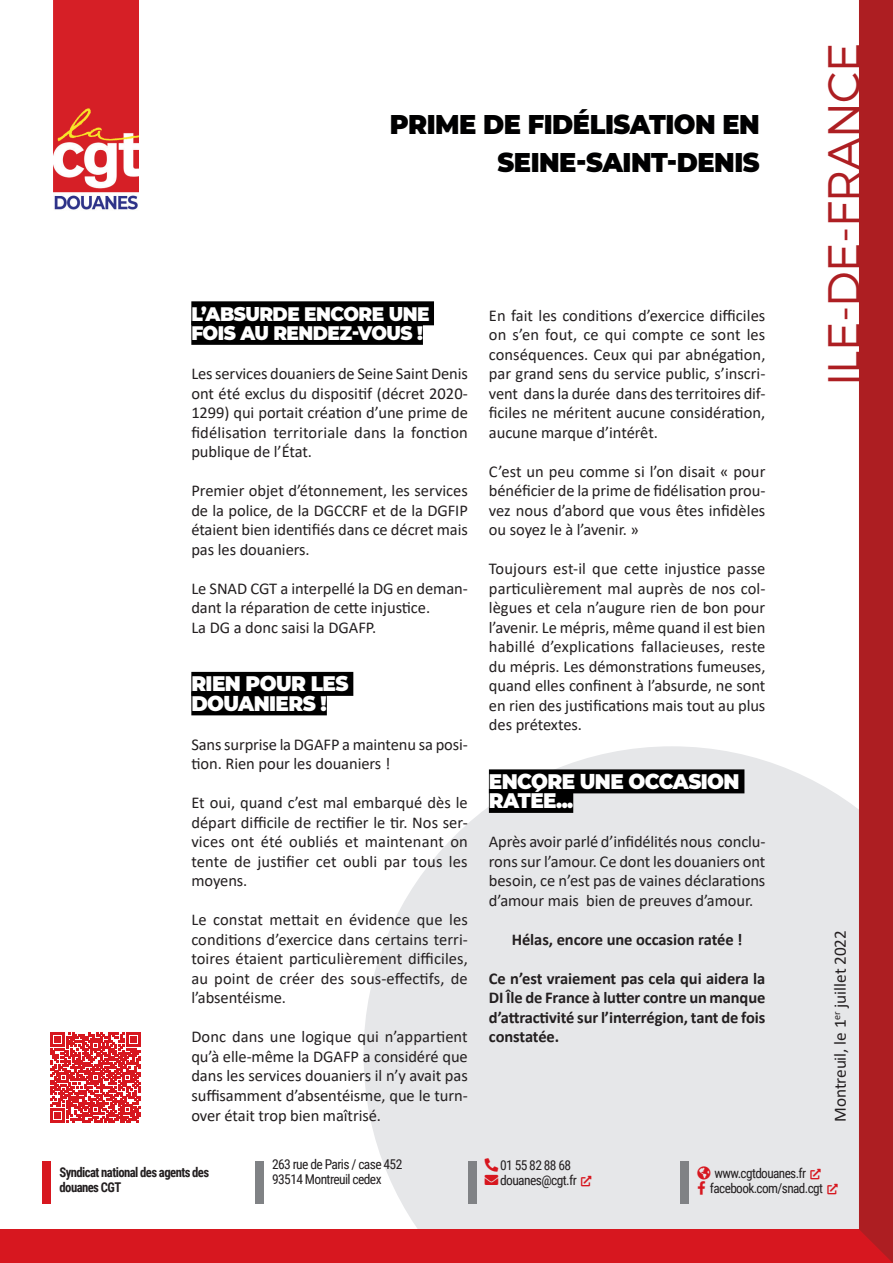
<style>
.page{position:relative;width:893px;height:1263px;background:#fff}
.page>*{position:absolute;margin:0;border:0;box-sizing:border-box;transform-origin:0 0}
.t1{font:300 45px "Montserrat";letter-spacing:-.01em;color:#ad1e22}
.t2{font:900 27px/38.5px "Montserrat";letter-spacing:-.02em;color:#000001;text-align:right;scale:.95 1}
.t3{font:900 21px/19.5px "Montserrat";letter-spacing:-.03em;color:#fff;scale:.95 1}
.t4{font:900 19.5px/19.5px "Montserrat";letter-spacing:-.03em;color:#fff;scale:.95 1}
.t5{font:17.25px "Calibri";letter-spacing:-.005em;color:#231f20}
.t6{font:16.5px/19.5px "Calibri";letter-spacing:-.005em;color:#231f20;text-align:justify}
.t7{font:700 16.5px/19.5px "Calibri";letter-spacing:-.005em;color:#231f20;text-align:justify}
.t8{font:13.5px/15px "Roboto Condensed";letter-spacing:-.045em;color:#231f20}
.t9{font:700 13.5px/15px "Roboto Condensed";letter-spacing:-.045em;color:#231f20;scale:.94 1}
.s1{color:#d7171f}
</style>
<div class="page">
<svg style="left:364px;top:746px;width:495px;height:483px;background:#e8e9eb"></svg>
<div style="left:43px;top:1161px;width:8px;height:42px;background:#d7171f"></div>
<div style="left:255px;top:1161px;width:9px;height:42px;background:#808285"></div>
<div style="left:468px;top:1161px;width:8px;height:42px;background:#808285"></div>
<div style="left:680px;top:1161px;width:9px;height:42px;background:#808285"></div>
<div style="left:0;top:1229px;width:893px;height:34px;background:#d7171f"></div>
<div style="left:859px;top:0;width:34px;height:1263px;background:#ad1e22"></div>
<img style="left:53px;top:0;width:85px;height:210px">
<div style="left:191px;top:301px;width:243px;height:24px;background:#000"></div>
<div style="left:191px;top:321px;width:232px;height:24px;background:#000"></div>
<div style="left:191px;top:672px;width:162px;height:24px;background:#000"></div>
<div style="left:191px;top:691px;width:136px;height:24px;background:#000"></div>
<div style="left:489px;top:769px;width:255px;height:24px;background:#000"></div>
<div style="left:489px;top:789px;width:84px;height:24px;background:#000"></div>
<svg style="left:51px;top:1032px;width:90px;height:90px"></svg>
<svg style="left:485px;top:1158px;width:13px;height:27px"></svg>
<svg style="left:581px;top:1176px;width:10px;height:10px"></svg>
<svg style="left:811px;top:1168px;width:10px;height:11px"></svg>
<svg style="left:697px;top:1166px;width:13px;height:28px"></svg>
<svg style="left:827px;top:1183px;width:11px;height:11px"></svg>
<h2 class="t2" style="left:390px;top:103px;width:391px">PRIME DE FIDÉLISATION EN<br>SEINE-SAINT-DENIS</h2>
<p class="t4" style="left:191px;top:303px;width:252px">L’ABSURDE ENCORE UNE<br>FOIS AU RENDEZ-VOUS !</p>
<p class="t6" style="left:191px;top:364px;width:278px">Les services douaniers de Seine Saint Denis ont été exclus du dispositif (décret 2020- 1299) qui portait création d’une prime de fidélisation territoriale dans la fonction publique de l’État.</p>
<p class="t6" style="left:191px;top:481px;width:278px">Premier objet d’étonnement, les services de la police, de la DGCCRF et de la DGFIP étaient bien identifiés dans ce décret mais pas les douaniers.</p>
<p class="t6" style="left:191px;top:578px;width:278px;text-align:left">Le SNAD CGT a interpellé la DG en deman&shy;dant la réparation de cette injustice.<br>La DG a donc saisi la DGAFP.</p>
<p class="t3" style="left:191px;top:673px;width:167px">RIEN POUR LES<br>DOUANIERS !</p>
<p class="t6" style="left:191px;top:734px;width:278px">Sans surprise la DGAFP a maintenu sa posi&shy;tion. Rien pour les douaniers !</p>
<p class="t6" style="left:191px;top:793px;width:278px">Et oui, quand c’est mal embarqué dès le départ difficile de rectifier le tir. Nos ser&shy;vices ont été oubliés et maintenant on tente de justifier cet oubli par tous les moyens.</p>
<p class="t6" style="left:191px;top:910px;width:278px">Le constat mettait en évidence que les conditions d’exercice dans certains terri&shy;toires étaient particulièrement difficiles, au point de créer des sous-effectifs, de l’absentéisme.</p>
<p class="t6" style="left:191px;top:1027px;width:278px">Donc dans une logique qui n’appartient qu’à elle-même la DGAFP a considéré que dans les services douaniers il n’y avait pas suffisamment d’absentéisme, que le turn&shy;over était trop bien maîtrisé.</p>
<p class="t6" style="left:489px;top:305px;width:278px">En fait les conditions d’exercice difficiles on s’en fout, ce qui compte ce sont les conséquences. Ceux qui par abnégation, par grand sens du service public, s’inscri&shy;vent dans la durée dans des territoires dif&shy;ficiles ne méritent aucune considération, aucune marque d’intérêt.</p>
<p class="t6" style="left:489px;top:461px;width:278px">C’est un peu comme si l’on disait « pour bénéficier de la prime de fidélisation prou&shy;vez nous d’abord que vous êtes infidèles ou soyez le à l’avenir. »</p>
<p class="t6" style="left:489px;top:559px;width:278px">Toujours est-il que cette injustice passe particulièrement mal auprès de nos col&shy;lègues et cela n’augure rien de bon pour l’avenir. Le mépris, même quand il est bien habillé d’explications fallacieuses, reste du mépris. Les démonstrations fumeuses, quand elles confinent à l’absurde, ne sont en rien des justifications mais tout au plus des prétextes.</p>
<p class="t3" style="left:489px;top:770px;width:265px">ENCORE UNE OCCASION<br>RATÉE...</p>
<p class="t6" style="left:489px;top:832px;width:278px">Après avoir parlé d’infidélités nous conclu&shy;rons sur l’amour. Ce dont les douaniers ont besoin, ce n’est pas de vaines déclarations d’amour mais bien de preuves d’amour.</p>
<p class="t7" style="left:512px;top:929px;width:232px">Hélas, encore une occasion ratée !</p>
<p class="t7" style="left:489px;top:968px;width:278px">Ce n’est vraiement pas cela qui aidera la DI Île de France à lutter contre un manque d’attractivité sur l’interrégion, tant de fois constatée.</p>
<h1 class="t1" style="left:816px;top:386px;width:345px;rotate:-90deg">ile-de-france</h1>
<p class="t5" style="left:828px;top:1122px;width:193px;rotate:-90deg">Montreuil, le 1<sup>er</sup> juillet 2022</p>
<p class="t9" style="left:60px;top:1164px;width:161px">Syndicat national des agents des douanes CGT</p>
<p class="t8" style="left:272px;top:1156px;width:132px">263 rue de Paris / case 452<br>93514 Montreuil cedex</p>
<p class="t8" style="left:500px;top:1157px;width:93px;text-indent:-15px"><span class="s1">□■●▼</span> 01 55 82 88 68 douanes@cgt.fr <span class="s1">▼■●●■●▼</span></p>
<p class="t8" style="left:697px;top:1165px;width:125px"><span class="s1">●□▲</span> www.cgtdouanes.fr <span class="s1">▼■●●■●▼</span></p>
<p class="t8" style="left:697px;top:1180px;width:142px"><span class="s1">□□</span> facebook.com/snad.cgt <span class="s1">▼■●●■●▼</span></p>
</div>
